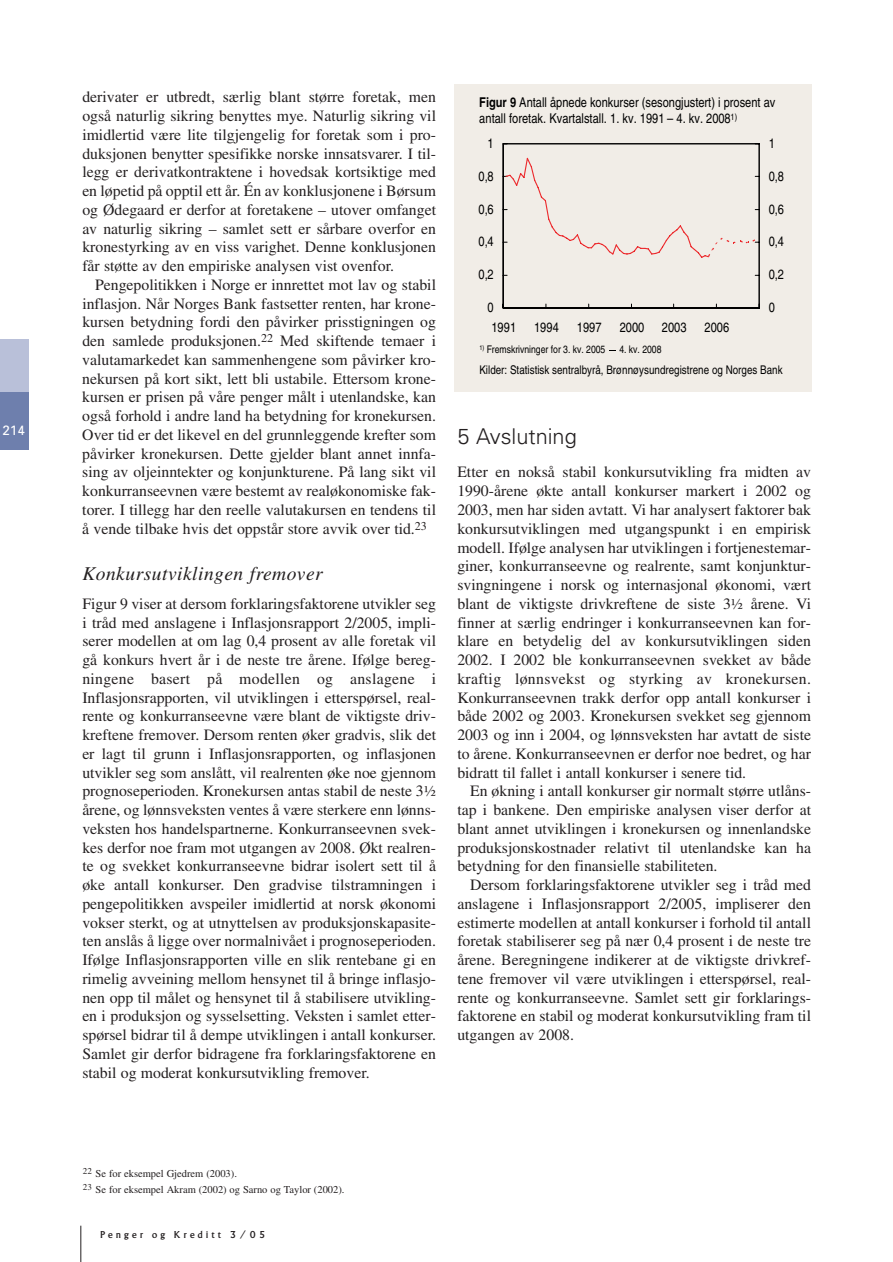
<style>
.page{position:relative;width:893px;height:1262px;background:#fff}
.page>*{position:absolute;margin:0;border:0;box-sizing:border-box;transform-origin:0 0}
.t1{font:300 21.75px "Univers";color:#231f20}
.t2{font:italic 19.5px "Times";letter-spacing:.025em;color:#231f20}
.t3{font:15.75px/18.8px "Times";color:#231f20;text-align:justify}
.t4{font:condensed 13.5px/16.2px "Helvetica";color:#000}
.t5{font:13.5px "Univers";color:#fff}
.t6{font:condensed 12px "Helvetica";color:#000}
.t7{font:10.5px/16.6px "Times";color:#231f20}
.t8{font:condensed 10.5px "Helvetica";color:#000}
.t9{font:10.5px "Albertus";letter-spacing:.31em;color:#231f20}
.s1{font-family:"Minion Exp"}
.s2{font-weight:700}
</style>
<div class="page">
<hr style="left:80px;top:1225px;width:1px;height:37px;background:#231f20">
<div style="left:0;top:339px;width:28px;height:110px;background:#b9c0d9"></div>
<div style="left:0;top:392px;width:28px;height:57px;background:#6e7fad"></div>
<div style="left:454px;top:84px;width:357px;height:307px;background:#f1ede7"></div>
<hr style="left:503px;top:144px;width:1px;height:164px;background:#000">
<hr style="left:503px;top:308px;width:256px;height:1px;background:#000">
<hr style="left:503px;top:143px;width:256px;height:1px;background:#000">
<hr style="left:758px;top:144px;width:1px;height:164px;background:#000">
<svg style="left:504px;top:157px;width:255px;height:102px"></svg>
<p class="t5" style="left:2px;top:425px;width:24px">214</p>
<p class="t3" style="left:82px;top:89px;width:355px">derivater er utbredt, særlig blant større foretak, men også naturlig sikring benyttes mye. Naturlig sikring vil imidlertid være lite tilgjengelig for foretak som i pro&shy;duksjonen benytter spesifikke norske innsatsvarer. I til&shy;legg er derivatkontraktene i hovedsak kortsiktige med en løpetid på opptil ett år. Én av konklusjonene i Børsum og Ødegaard er derfor at foretakene – utover omfanget av naturlig sikring – samlet sett er sårbare overfor en kronestyrking av en viss varighet. Denne konklusjonen får støtte av den empiriske analysen vist ovenfor.</p>
<p class="t3" style="left:82px;top:277px;width:355px;text-indent:13px">Pengepolitikken i Norge er innrettet mot lav og stabil inflasjon. Når Norges Bank fastsetter renten, har krone&shy;kursen betydning fordi den påvirker prisstigningen og den samlede produksjonen.<sup>22</sup> Med skiftende temaer i valutamarkedet kan sammenhengene som påvirker kro&shy;nekursen på kort sikt, lett bli ustabile. Ettersom krone&shy;kursen er prisen på våre penger målt i utenlandske, kan også forhold i andre land ha betydning for kronekursen.<br>Over tid er det likevel en del grunnleggende krefter som påvirker kronekursen. Dette gjelder blant annet innfa&shy;sing av oljeinntekter og konjunkturene. På lang sikt vil konkurranseevnen være bestemt av realøkonomiske fak&shy;torer. I tillegg har den reelle valutakursen en tendens til å vende tilbake hvis det oppstår store avvik over tid.<sup>23</sup></p>
<p class="t2" style="left:82px;top:566px;width:242px">Konkursutviklingen fremover</p>
<p class="t3" style="left:82px;top:595px;width:355px">Figur 9 viser at dersom forklaringsfaktorene utvikler seg i tråd med anslagene i Inflasjonsrapport 2/2005, impli&shy;serer modellen at om lag 0,4 prosent av alle foretak vil gå konkurs hvert år i de neste tre årene. Ifølge bereg&shy;ningene basert på modellen og anslagene i Inflasjonsrapporten, vil utviklingen i etterspørsel, real&shy;rente og konkurranseevne være blant de viktigste driv&shy;kreftene fremover. Dersom renten øker gradvis, slik det er lagt til grunn i Inflasjonsrapporten, og inflasjonen utvikler seg som anslått, vil realrenten øke noe gjennom prognoseperioden. Kronekursen antas stabil de neste 3<span class="s1">½ </span>årene, og lønnsveksten ventes å være sterkere enn lønns&shy;veksten hos handelspartnerne. Konkurranseevnen svek&shy;kes derfor noe fram mot utgangen av 2008. Økt realren&shy;te og svekket konkurranseevne bidrar isolert sett til å øke antall konkurser. Den gradvise tilstramningen i pengepolitikken avspeiler imidlertid at norsk økonomi vokser sterkt, og at utnyttelsen av produksjonskapasite&shy;ten anslås å ligge over normalnivået i prognoseperioden.<br>Ifølge Inflasjonsrapporten ville en slik rentebane gi en rimelig avveining mellom hensynet til å bringe inflasjo&shy;nen opp til målet og hensynet til å stabilisere utvikling&shy;en i produksjon og sysselsetting. Veksten i samlet etter&shy;spørsel bidrar til å dempe utviklingen i antall konkurser.<br>Samlet gir derfor bidragene fra forklaringsfaktorene en stabil og moderat konkursutvikling fremover.</p>
<p class="t4" style="left:479px;top:96px;width:297px"><span class="s2">Figur 9</span> Antall åpnede konkurser (sesongjustert) i prosent av antall foretak. Kvartalstall. 1. kv. 1991 – 4. kv. 2008<sup>1)</sup></p>
<p class="t4" style="left:487px;top:136px;width:8px">1</p>
<p class="t4" style="left:768px;top:136px;width:8px">1</p>
<p class="t4" style="left:478px;top:169px;width:17px">0,8</p>
<p class="t4" style="left:768px;top:169px;width:17px">0,8</p>
<p class="t4" style="left:478px;top:202px;width:17px">0,6</p>
<p class="t4" style="left:768px;top:202px;width:17px">0,6</p>
<p class="t4" style="left:478px;top:235px;width:17px">0,4</p>
<p class="t4" style="left:768px;top:235px;width:17px">0,4</p>
<p class="t4" style="left:478px;top:268px;width:17px">0,2</p>
<p class="t4" style="left:768px;top:268px;width:17px">0,2</p>
<p class="t4" style="left:487px;top:300px;width:8px">0</p>
<p class="t4" style="left:768px;top:300px;width:8px">0</p>
<p class="t4" style="left:491px;top:320px;width:26px">1991</p>
<p class="t4" style="left:534px;top:320px;width:26px">1994</p>
<p class="t4" style="left:577px;top:320px;width:26px">1997</p>
<p class="t4" style="left:619px;top:320px;width:26px">2000</p>
<p class="t4" style="left:661px;top:320px;width:26px">2003</p>
<p class="t4" style="left:704px;top:320px;width:26px">2006</p>
<p class="t8" style="left:479px;top:346px;width:127px"><sup>1)</sup> Fremskrivninger for 3. kv. 2005</p>
<p class="t8" style="left:619px;top:346px;width:44px">4. kv. 2008</p>
<p class="t6" style="left:479px;top:365px;width:305px">Kilder: Statistisk sentralbyrå, Brønnøysundregistrene og Norges Bank</p>
<h1 class="t1" style="left:457px;top:428px;width:121px">5 Avslutning</h1>
<p class="t3" style="left:457px;top:464px;width:355px">Etter en nokså stabil konkursutvikling fra midten av 1990-årene økte antall konkurser markert i 2002 og 2003, men har siden avtatt. Vi har analysert faktorer bak konkursutviklingen med utgangspunkt i en empirisk modell. Ifølge analysen har utviklingen i fortjenestemar&shy;giner, konkurranseevne og realrente, samt konjunktur&shy;svingningene i norsk og internasjonal økonomi, vært blant de viktigste drivkreftene de siste 3<span class="s1">½</span> årene. Vi finner at særlig endringer i konkurranseevnen kan for&shy;klare en betydelig del av konkursutviklingen siden 2002. I 2002 ble konkurranseevnen svekket av både kraftig lønnsvekst og styrking av kronekursen.<br>Konkurranseevnen trakk derfor opp antall konkurser i både 2002 og 2003. Kronekursen svekket seg gjennom 2003 og inn i 2004, og lønnsveksten har avtatt de siste to årene. Konkurranseevnen er derfor noe bedret, og har bidratt til fallet i antall konkurser i senere tid.</p>
<p class="t3" style="left:457px;top:783px;width:355px;text-indent:13px">En økning i antall konkurser gir normalt større utlåns&shy;tap i bankene. Den empiriske analysen viser derfor at blant annet utviklingen i kronekursen og innenlandske produksjonskostnader relativt til utenlandske kan ha betydning for den finansielle stabiliteten.</p>
<p class="t3" style="left:457px;top:877px;width:355px;text-indent:13px">Dersom forklaringsfaktorene utvikler seg i tråd med anslagene i Inflasjonsrapport 2/2005, impliserer den estimerte modellen at antall konkurser i forhold til antall foretak stabiliserer seg på nær 0,4 prosent i de neste tre årene. Beregningene indikerer at de viktigste drivkref&shy;tene fremover vil være utviklingen i etterspørsel, real&shy;rente og konkurranseevne. Samlet sett gir forklarings&shy;faktorene en stabil og moderat konkursutvikling fram til utgangen av 2008.</p>
<p class="t7" style="left:83px;top:1165px;width:263px"><sup>22</sup> Se for eksempel Gjedrem (2003).<br><sup>23</sup> Se for eksempel Akram (2002) og Sarno og Taylor (2002).</p>
<p class="t9" style="left:101px;top:1230px;width:166px">Penger og Kreditt 3/05</p>
</div>
